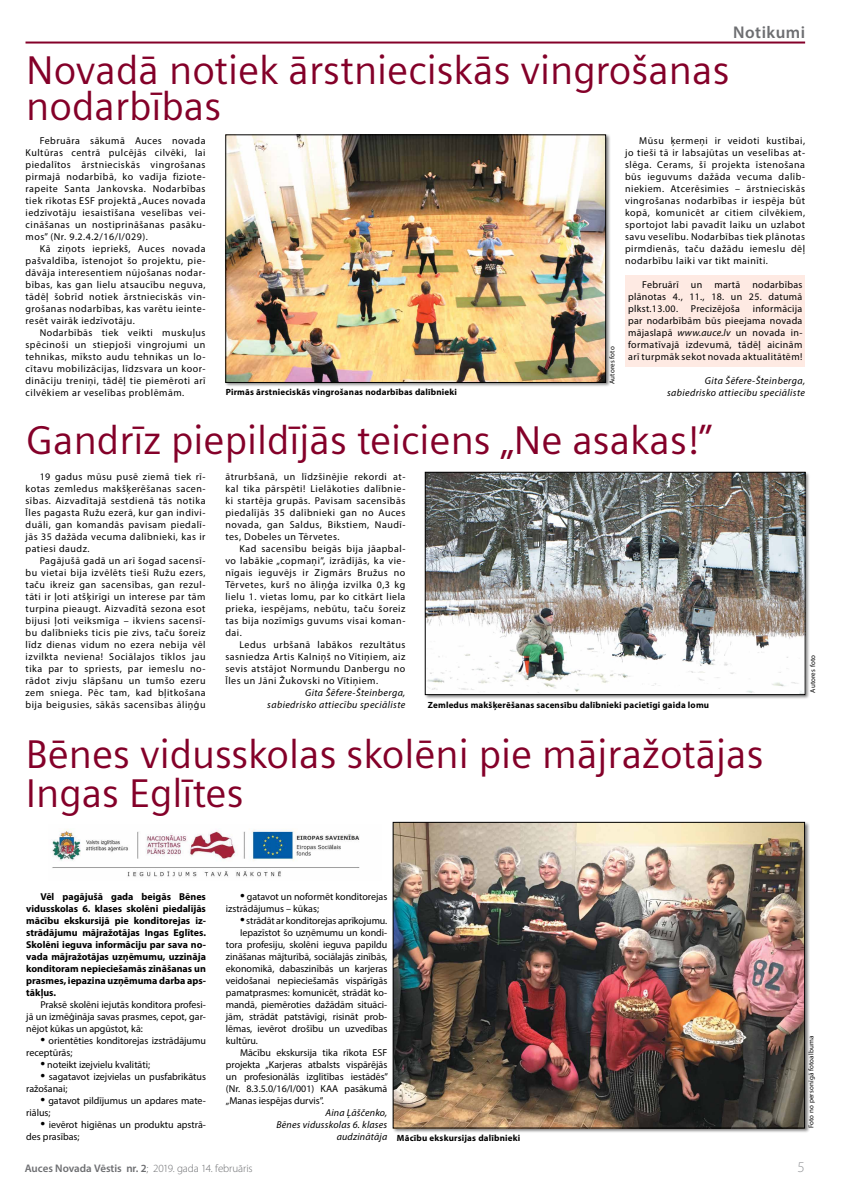
<style>
.page{position:relative;width:842px;height:1191px;background:#fff}
.page>*{position:absolute;margin:0;border:0;box-sizing:border-box;transform-origin:0 0}
.t1{font:40px/36px "Siemens Sans";color:#840029}
.t2{font:600 17px "Myriad Pro";letter-spacing:.03em;color:#6d6e71}
.t3{font:300 15px "Myriad Pro";color:#939598}
.t4{font:300 11px "Myriad Pro";letter-spacing:-.01em;color:#6d6e71}
.t5{font:10px/12px "Myriad Pro";color:#000;text-align:justify}
.t6{font:700 10px/12px "Myriad Pro";color:#000;text-align:justify}
.t7{font:italic 10px/12px "Myriad Pro";letter-spacing:.04em;color:#000;text-align:right}
.t8{font:italic 10px/12px "Myriad Pro";letter-spacing:.02em;color:#000;text-align:right}
.t9{font:10px "Myriad Pro";letter-spacing:.03em;color:#000}
.t10{font:700 9px "Myriad Pro";letter-spacing:.02em;color:#000}
.t11{font:7px "Myriad Pro";letter-spacing:.02em;color:#000}
.s1{font-style:italic}
.s2{font-size:16.9px}
.s3{font-weight:600}
</style>
<div class="page">
<hr style="left:26px;top:42px;width:779px;height:2px;background:#840029">
<div style="left:224px;top:134px;width:387px;height:253px;background:#000;opacity:.5"></div>
<img style="left:228px;top:137px;width:376px;height:243px">
<div style="left:226px;top:135px;width:380px;height:247px;border:1px solid #000"></div>
<div style="left:424px;top:471px;width:386px;height:228px;background:#000;opacity:.5"></div>
<img style="left:427px;top:474px;width:376px;height:218px">
<div style="left:425px;top:472px;width:380px;height:222px;border:1px solid #000"></div>
<div style="left:392px;top:821px;width:418px;height:312px;background:#000;opacity:.5"></div>
<img style="left:395px;top:824px;width:408px;height:302px">
<div style="left:393px;top:822px;width:412px;height:306px;border:1px solid #000"></div>
<img style="left:52px;top:829px;width:308px;height:48px">
<div style="left:625px;top:275px;width:180px;height:92px;background:#feeae3"></div>
<h2 class="t2" style="left:733px;top:22px;width:73px">Notikumi</h2>
<h1 class="t1" style="left:26px;top:52px;width:705px">Novadā notiek ārstnieciskās vingrošanas nodarbības</h1>
<p class="t5" style="left:26px;top:134px;width:182px;text-indent:14px">Februāra sākumā Auces novada Kultūras centrā pulcējās cilvēki, lai piedalītos ārstnieciskās vingrošanas pirmajā nodarbībā, ko vadīja fiziote&shy;rapeite Santa Jankovska. Nodarbības tiek rīkotas ESF projektā „Auces novada iedzīvotāju iesaistīšana veselības vei&shy;cināšanas un nostiprināšanas pasāku&shy;mos” (Nr. 9.2.4.2/16/I/029).</p>
<p class="t5" style="left:26px;top:242px;width:182px;text-indent:14px">Kā ziņots iepriekš, Auces novada pašvaldība, īstenojot šo projektu, pie&shy;dāvāja interesentiem nūjošanas nodar&shy;bības, kas gan lielu atsaucību neguva, tādēļ šobrīd notiek ārstnieciskās vin&shy;grošanas nodarbības, kas varētu ieinte&shy;resēt vairāk iedzīvotāju.</p>
<p class="t5" style="left:26px;top:326px;width:182px;text-indent:14px">Nodarbībās tiek veikti muskuļus spēcinoši un stiepjoši vingrojumi un tehnikas, mīksto audu tehnikas un lo&shy;cītavu mobilizācijas, līdzsvara un koor&shy;dināciju treniņi, tādēļ tie piemēroti arī cilvēkiem ar veselības problēmām.</p>
<p class="t10" style="left:226px;top:386px;width:233px">Pirmās ārstnieciskās vingrošanas nodarbības dalībnieki</p>
<p class="t11" style="left:608px;top:384px;width:39px;rotate:-90deg">Autores foto</p>
<p class="t5" style="left:625px;top:134px;width:182px;text-indent:14px">Mūsu ķermeņi ir veidoti kustībai, jo tieši tā ir labsajūtas un veselības at&shy;slēga. Cerams, šī projekta īstenošana būs ieguvums dažāda vecuma dalīb&shy;niekiem. Atcerēsimies – ārstnieciskās vingrošanas nodarbības ir iespēja būt kopā, komunicēt ar citiem cilvēkiem, sportojot labi pavadīt laiku un uzlabot savu veselību. Nodarbības tiek plānotas pirmdienās, taču dažādu iemeslu dēļ nodarbību laiki var tikt mainīti.</p>
<p class="t5" style="left:628px;top:278px;width:176px;text-indent:14px">Februārī un martā nodarbības plānotas 4., 11., 18. un 25. datumā plkst.13.00.</p>
<p class="t5" style="left:628px;top:302px;width:176px;text-indent:125px">informācija par nodarbībām būs pieejama novada mājaslapā <span class="s1">www.auce.lv</span> un novada in&shy;formatīvajā izdevumā, tādēļ aicinām arī turpmāk sekot novada aktualitātēm!</p>
<p class="t9" style="left:691px;top:302px;width:51px">Precizējoša</p>
<p class="t7" style="left:667px;top:374px;width:140px">Gita Šēfere-Šteinberga, sabiedrisko attiecību speciāliste</p>
<h1 class="t1" style="left:26px;top:422px;width:687px">Gandrīz piepildījās teiciens „Ne asakas!”</h1>
<p class="t5" style="left:26px;top:470px;width:182px;text-indent:14px">19 gadus mūsu pusē ziemā tiek rī&shy;kotas zemledus makšķerēšanas sacen&shy;sības. Aizvadītajā sestdienā tās notika Īles pagasta Ružu ezerā, kur gan indivi&shy;duāli, gan komandās pavisam piedalī&shy;jās 35 dažāda vecuma dalībnieki, kas ir patiesi daudz.</p>
<p class="t5" style="left:26px;top:554px;width:182px;text-indent:14px">Pagājušā gadā un arī šogad sacensī&shy;bu vietai bija izvēlēts tieši Ružu ezers, taču ikreiz gan sacensības, gan rezul&shy;tāti ir ļoti atšķirīgi un interese par tām turpina pieaugt. Aizvadītā sezona esot bijusi ļoti veiksmīga – ikviens sacensī&shy;bu dalībnieks ticis pie zivs, taču šoreiz līdz dienas vidum no ezera nebija vēl izvilkta neviena! Sociālajos tīklos jau tika par to spriests, par iemeslu no&shy;rādot zivju slāpšanu un tumšo ezeru zem sniega. Pēc tam, kad bļitkošana bija beigusies, sākās sacensības āliņģu</p>
<p class="t5" style="left:225px;top:470px;width:182px">ātrurbšanā, un līdzšinējie rekordi at&shy;kal tika pārspēti! Lielākoties dalībnie&shy;ki startēja grupās. Pavisam sacensībās piedalījās 35 dalībnieki gan no Auces novada, gan Saldus, Bikstiem, Naudī&shy;tes, Dobeles un Tērvetes.</p>
<p class="t5" style="left:225px;top:542px;width:182px;text-indent:14px">Kad sacensību beigās bija jāapbal&shy;vo labākie „copmaņi”, izrādījās, ka vie&shy;nīgais ieguvējs ir Zigmārs Bružus no Tērvetes, kurš no āliņģa izvilka 0,3 kg lielu 1. vietas lomu, par ko citkārt liela prieka, iespējams, nebūtu, taču šoreiz tas bija nozīmīgs guvums visai koman&shy;dai.</p>
<p class="t5" style="left:225px;top:638px;width:181px;text-indent:14px">Ledus urbšanā labākos rezultātus sasniedza Artis Kalniņš no Vītiņiem, aiz sevis atstājot Normundu Danbergu no Īles un Jāni Žukovski no Vītiņiem.</p>
<p class="t7" style="left:267px;top:686px;width:140px">Gita Šēfere-Šteinberga, sabiedrisko attiecību speciāliste</p>
<p class="t10" style="left:428px;top:699px;width:283px">Zemledus makšķerēšanas sacensību dalībnieki pacietīgi gaida lomu</p>
<h1 class="t1" style="left:26px;top:735px;width:739px;line-height:39px">Bēnes vidusskolas skolēni pie mājražotājas<br>Ingas Eglītes</h1>
<p class="t6" style="left:26px;top:890px;width:181px;text-indent:14px">Vēl pagājušā gada beigās Bēnes vidusskolas 6. klases skolēni piedalījās mācību ekskursijā pie konditorejas iz&shy;strādājumu mājražotājas Ingas Eglītes.<br>Skolēni ieguva informāciju par sava no&shy;vada mājražotājas uzņēmumu, uzzināja konditoram nepieciešamās zināšanas un prasmes, iepazina uzņēmuma darba aps&shy;tākļus.</p>
<p class="t5" style="left:26px;top:998px;width:181px;text-indent:14px">Praksē skolēni iejutās konditora profesi&shy;jā un izmēģināja savas prasmes, cepot, gar&shy;nējot kūkas un apgūstot, kā:</p>
<p class="t5" style="left:26px;top:1034px;width:181px;text-indent:14px"><span class="s2">•</span> orientēties konditorejas izstrādājumu receptūrās;</p>
<p class="t5" style="left:40px;top:1058px;width:111px"><span class="s2">•</span> noteikt izejvielu kvalitāti;</p>
<p class="t5" style="left:26px;top:1070px;width:181px;text-indent:14px"><span class="s2">•</span> sagatavot izejvielas un pusfabrikātus ražošanai;</p>
<p class="t5" style="left:26px;top:1094px;width:181px;text-indent:14px"><span class="s2">•</span> gatavot pildījumus un apdares mate&shy;riālus;</p>
<p class="t5" style="left:26px;top:1118px;width:181px;text-indent:14px"><span class="s2">•</span> ievērot higiēnas un produktu apstrā&shy;des prasības;</p>
<p class="t5" style="left:226px;top:890px;width:163px;text-indent:14px"><span class="s2">•</span> gatavot un noformēt konditorejas izstrādājumus – kūkas;</p>
<p class="t5" style="left:240px;top:914px;width:149px"><span class="s2">•</span> strādāt ar konditorejas aprīkojumu.</p>
<p class="t5" style="left:240px;top:926px;width:149px">Iepazīstot šo uzņēmumu un kondi-</p>
<p class="t5" style="left:226px;top:938px;width:163px">tora profesiju, skolēni ieguva papildu</p>
<p class="t5" style="left:226px;top:950px;width:163px">zināšanas mājturībā, sociālajās zinībās,</p>
<p class="t5" style="left:226px;top:962px;width:163px">ekonomikā, dabaszinībās un karjeras</p>
<p class="t5" style="left:226px;top:974px;width:163px">veidošanai nepieciešamās vispārīgās</p>
<p class="t5" style="left:226px;top:986px;width:163px">pamatprasmes: komunicēt, strādāt ko-</p>
<p class="t5" style="left:226px;top:998px;width:163px">mandā, piemēroties dažādām situāci-</p>
<p class="t5" style="left:226px;top:1010px;width:163px">jām, strādāt patstāvīgi, risināt prob-</p>
<p class="t5" style="left:226px;top:1022px;width:163px">lēmas, ievērot drošību un uzvedības</p>
<p class="t5" style="left:226px;top:1034px;width:34px">kultūru.</p>
<p class="t5" style="left:240px;top:1046px;width:149px">Mācību ekskursija tika rīkota ESF</p>
<p class="t5" style="left:226px;top:1058px;width:163px">projekta „Karjeras atbalsts vispārējās</p>
<p class="t5" style="left:226px;top:1070px;width:164px">un profesionālās izglītības iestādēs”</p>
<p class="t5" style="left:226px;top:1082px;width:163px">(Nr. 8.3.5.0/16/I/001) KAA pasākumā</p>
<p class="t5" style="left:226px;top:1094px;width:99px">„Manas iespējas durvis”.</p>
<p class="t8" style="left:276px;top:1106px;width:112px">Aina Ļāščenko,<br>Bēnes vidusskolas 6. klases audzinātāja</p>
<p class="t10" style="left:397px;top:1131px;width:125px">Mācību ekskursijas dalībnieki</p>
<p class="t11" style="left:808px;top:692px;width:39px;rotate:-90deg">Autores foto</p>
<p class="t11" style="left:807px;top:1128px;width:94px;rotate:-90deg">Foto no personīgā fotoalbuma</p>
<p class="t4" style="left:25px;top:1161px;width:229px"><span class="s3">Auces Novada Vēstis nr. 2</span>; 2019. gada 14. februāris</p>
<h3 class="t3" style="left:797px;top:1158px;width:9px">5</h3>
</div>
